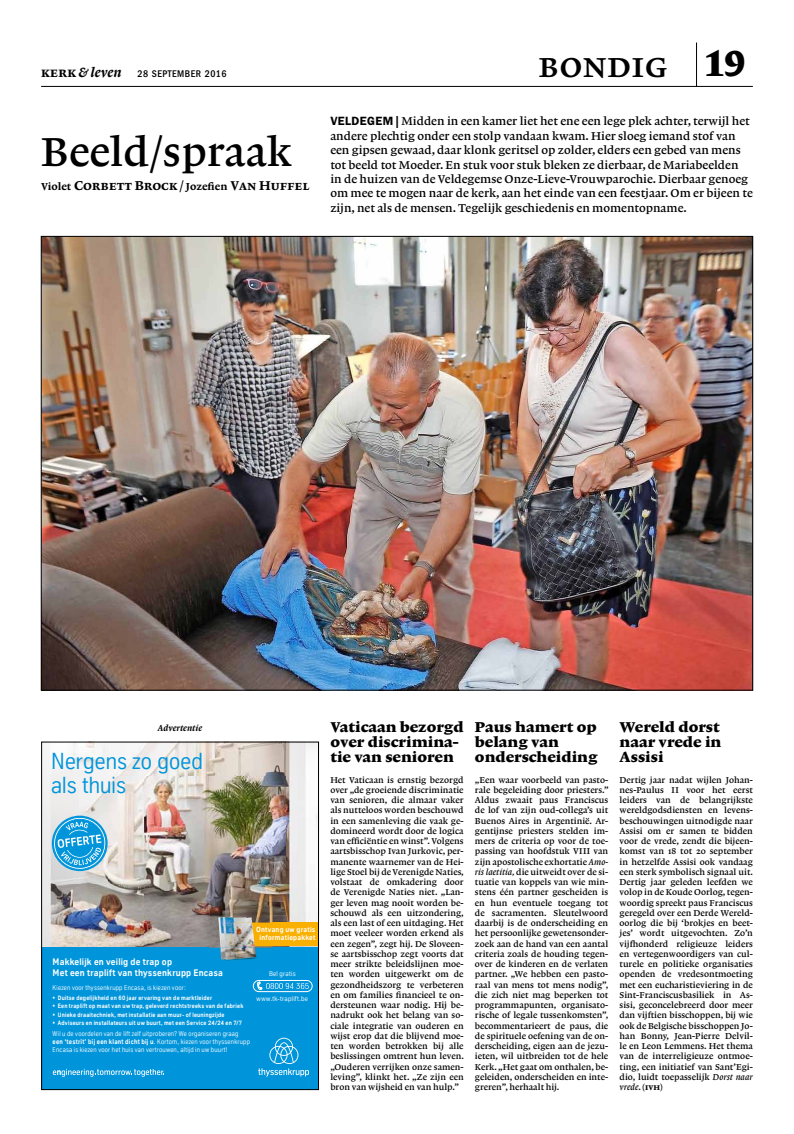
<style>
.page{position:relative;width:794px;height:1134px;background:#fff}
.page>*{position:absolute;margin:0;border:0;box-sizing:border-box;transform-origin:0 0}
.t1{font:42.5px "Lexicon No 1 B Roman Txt";color:#000}
.t2{font:36px "Lexicon No 1 B Roman SC";letter-spacing:.02em;color:#000}
.t3{font:22.5px/23.6px "TK Type";color:#0095db}
.t4{font:15px/15px "Lexicon No 1 F Roman Txt";color:#000}
.t5{font:13.5px "Lexicon No 1 D Roman SC";letter-spacing:.015em;color:#000}
.t6{font:12px/14.4px "Lexicon No 1 B Roman Txt";color:#000}
.t7{font:500 condensed 10px "Franklin Gothic LT";letter-spacing:.05em;color:#000}
.t8{font:700 9.2px/10.8px "TK Type";letter-spacing:.02em;color:#fff}
.t9{font:9px/10.3px "Lexicon No 1 B Roman Txt";color:#000;text-align:justify}
.t10{font:9px "Lexicon No 1 B Italic Txt";color:#000}
.t11{font:9px "Lexicon No 1 D Italic Txt";color:#000}
.t12{font:700 7.2px/7.5px "TK Type";letter-spacing:.03em;color:#fff;text-align:center}
.t13{font:6.8px/7.7px "TK Type";letter-spacing:.03em;color:#fff;scale:.95 1}
.t14{font:6.7px "TK Type";letter-spacing:.035em;color:#fff}
.t15{font:700 6.1px/8.2px "TK Type";letter-spacing:.035em;color:#fff;scale:.95 1}
.s1{font-family:"Lexicon No 1 D Roman SC";font-weight:400;font-stretch:normal;font-size:14px}
.s2{font-family:"Lexicon No 1 D Italic Txt";font-weight:400;font-stretch:normal;font-size:14px}
.s3{font-family:"Lexicon No 1 D Roman Txt";font-size:10.8px}
.s4{font-family:"Lexicon No 1 D Roman Txt"}
.s5{font-family:"Lexicon No 1 F Roman Tab";font-size:38px}
.s6{font-family:"Franklin Gothic LT";font-weight:600}
.s7{font-size:12.3px}
.s8{font-weight:700}
.s9{font-family:"Lexicon No 1 B Italic Txt"}
.s10{font-family:"Lexicon No 1 B Roman Txt"}
.s11{font-family:"Lexicon No 1 D Roman SC"}
</style>
<div class="page">
<hr style="left:41px;top:86px;width:712px;height:1px;background:#000">
<hr style="left:696px;top:43px;width:1px;height:44px;background:#000">
<img style="left:43px;top:238px;width:708px;height:450px">
<img style="left:43px;top:883px;width:173px;height:32px">
<img style="left:216px;top:883px;width:35px;height:23px">
<img style="left:251px;top:883px;width:59px;height:32px">
<img style="left:43px;top:915px;width:167px;height:33px">
<img style="left:272px;top:915px;width:45px;height:33px">
<img style="left:43px;top:743px;width:274px;height:140px">
<div style="left:41px;top:948px;width:278px;height:142px;background:#0095db"></div>
<svg style="left:258px;top:1038px;width:51px;height:38px"></svg>
<svg style="left:53px;top:1069px;width:111px;height:8px"></svg>
<svg style="left:257px;top:982px;width:52px;height:8px"></svg>
<div style="left:253px;top:980px;width:59px;height:12px;border:1px solid #fff;border-radius:6px"></div>
<div style="left:232px;top:923px;width:87px;height:23px;background:#f9b000"></div>
<img style="left:210px;top:906px;width:62px;height:55px">
<img style="left:255px;top:923px;width:17px;height:23px">
<img style="left:218px;top:917px;width:37px;height:31px">
<img style="left:220px;top:948px;width:36px;height:12px">
<img style="left:232px;top:923px;width:23px;height:23px">
<svg style="left:51px;top:815px;width:57px;height:56px"></svg>
<div style="left:41px;top:741px;width:278px;height:349px;border:1px solid #000"></div>
<p class="t7" style="left:41px;top:68px;width:187px"><span class="s1">kerk</span> <span class="s2">&amp; leven</span> 28 SEPTEMBER 2016</p>
<h1 class="t1" style="left:41px;top:129px;width:252px">Beeld/spraak</h1>
<h3 class="t5" style="left:41px;top:178px;width:270px"><span class="s3">Violet</span> Corbett Brock<span class="s4">/</span> <span class="s3">Jozefien</span> Van Huffel</h3>
<h2 class="t2" style="left:539px;top:45px;width:208px">bondig <span class="s5">19</span></h2>
<p class="t6" style="left:330px;top:114px;width:424px"><span class="s6">VELDEGEM |</span> Midden in een kamer liet het ene een lege plek achter, terwijl het andere plechtig onder een stolp vandaan kwam. Hier sloeg iemand stof van een gipsen gewaad, daar klonk geritsel op zolder, elders een gebed van mens tot beeld tot Moeder. En stuk voor stuk bleken ze dierbaar, de Mariabeelden in de huizen van de Veldegemse Onze-Lieve-Vrouwparochie. Dierbaar genoeg om mee te mogen naar de kerk, aan het einde van een feestjaar. Om er bijeen te zijn, net als de mensen. Tegelijk geschiedenis en momentopname.</p>
<p class="t11" style="left:158px;top:723px;width:46px">Advertentie</p>
<h3 class="t3" style="left:51px;top:750px;width:154px">Nergens zo goed als thuis</h3>
<p class="t12" style="left:256px;top:926px;width:61px">Ontvang uw gratis informatiepakket</p>
<p class="t8" style="left:53px;top:956px;width:172px">Makkelijk en veilig de trap op<br>Met een traplift van thyssenkrupp Encasa</p>
<p class="t14" style="left:269px;top:970px;width:28px">Bel gratis</p>
<p class="t14" style="left:257px;top:995px;width:53px">www.tk-traplift.be</p>
<p class="t13" style="left:53px;top:983px;width:142px">Kiezen voor thyssenkrupp Encasa, is kiezen voor:</p>
<p class="t15" style="left:53px;top:994px;width:202px"><span class="s7">·</span> Duitse degelijkheid en 60 jaar ervaring van de marktleider<br><span class="s7">·</span> Een traplift op maat van uw trap, geleverd rechtstreeks van de fabriek <span class="s7">·</span> Unieke draaitechniek, met installatie aan muur- of leuningzijde<br><span class="s7">·</span> Adviseurs en installateurs uit uw buurt, met een Service 24/24 en 7/7</p>
<p class="t13" style="left:53px;top:1030px;width:209px">Wil u de voordelen van de lift zelf uitproberen? We organiseren graag <span class="s8">een ‘testrit’ bij een klant dicht bij u</span>. Kortom, kiezen voor thyssenkrupp<br>Encasa is kiezen voor het huis van vertrouwen, altijd in uw buurt!</p>
<h3 class="t4" style="left:330px;top:720px;width:135px">Vaticaan bezorgd over discrimina&shy;tie van senioren</h3>
<p class="t9" style="left:330px;top:774px;width:135px">Het Vaticaan is ernstig bezorgd over „de groeiende discriminatie van senioren, die almaar vaker als nutteloos worden beschouwd in een samenleving die vaak ge&shy;domineerd wordt door de logica van efficiëntie en winst”. Volgens aartsbisschop Ivan Jurkovic, per&shy;manente waarnemer van de Hei&shy;lige Stoel bij de Verenigde Naties, volstaat de omkadering door de Verenigde Naties niet. „Lan&shy;ger leven mag nooit worden be&shy;schouwd als een uitzondering, als een last of een uitdaging. Het moet veeleer worden erkend als een zegen”, zegt hij. De Sloveen&shy;se aartsbisschop zegt voorts dat meer strikte beleidslijnen moe&shy;ten worden uitgewerkt om de gezondheidszorg te verbeteren en om families financieel te on&shy;dersteunen waar nodig. Hij be&shy;nadrukt ook het belang van so&shy;ciale integratie van ouderen en wijst erop dat die blijvend moe&shy;ten worden betrokken bij alle beslissingen omtrent hun leven. „Ouderen verrijken onze samen&shy;leving”, klinkt het. „Ze zijn een bron van wijsheid en van hulp.”</p>
<h3 class="t4" style="left:475px;top:720px;width:124px">Paus hamert op belang van onderscheiding</h3>
<p class="t9" style="left:475px;top:774px;width:135px">„Een waar voorbeeld van pasto&shy;rale begeleiding door priesters.” Aldus zwaait paus Franciscus de lof van zijn oud-collega’s uit Buenos Aires in Argentinië. Ar&shy;gentijnse priesters stelden im&shy;mers de criteria op voor de toe&shy;passing van hoofdstuk VIII van zijn apostolische exhortatie <span class="s9">Amo&shy;ris laetitia,</span> die uitweidt over de si&shy;tuatie van koppels van wie min&shy;stens één partner gescheiden is en hun eventuele toegang tot de sacramenten. Sleutelwoord daarbij is de onderscheiding en het persoonlijke gewetensonder&shy;zoek aan de hand van een aantal criteria zoals de houding tegen&shy;over de kinderen en de verlaten partner. „We hebben een pasto&shy;raal van mens tot mens nodig”, die zich niet mag beperken tot programmapunten, organisato&shy;rische of legale tussenkomsten”, becommentarieert de paus, die de spirituele oefening van de on&shy;derscheiding, eigen aan de jezu&shy;ïeten, wil uitbreiden tot de hele Kerk. „Het gaat om onthalen, be&shy;geleiden, onderscheiden en inte&shy;greren”, herhaalt hij.</p>
<h3 class="t4" style="left:619px;top:720px;width:103px;text-align:justify">Wereld dorst naar vrede in Assisi</h3>
<p class="t9" style="left:619px;top:774px;width:135px">Dertig jaar nadat wijlen Johan&shy;nes-Paulus II voor het eerst leiders van de belangrijkste wereldgodsdiensten en levens&shy;beschouwingen uitnodigde naar Assisi om er samen te bidden voor de vrede, zendt die bijeen&shy;komst van 18 tot 20 september in hetzelfde Assisi ook vandaag een sterk symbolisch signaal uit.<br>Dertig jaar geleden leefden we volop in de Koude Oorlog, tegen&shy;woordig spreekt paus Franciscus geregeld over een Derde Wereld&shy;oorlog die bij ‘brokjes en beet&shy;jes’ wordt uitgevochten. Zo’n vijfhonderd religieuze leiders en vertegenwoordigers van cul&shy;turele en politieke organisaties openden de vredesontmoeting met een eucharistieviering in de Sint-Franciscusbasiliek in As&shy;sisi, geconcelebreerd door meer dan vijftien bisschoppen, bij wie ook de Belgische bisschoppen Jo&shy;han Bonny, Jean-Pierre Delvil&shy;le en Leon Lemmens. Het thema van de interreligieuze ontmoe&shy;ting, een initiatief van Sant’Egi&shy;dio, luidt toepasselijk <span class="s9">Dorst naar</span></p>
<p class="t10" style="left:619px;top:1082px;width:45px">vrede<span class="s10">. (</span><span class="s11">ivh</span><span class="s10">)</span></p>
</div>
